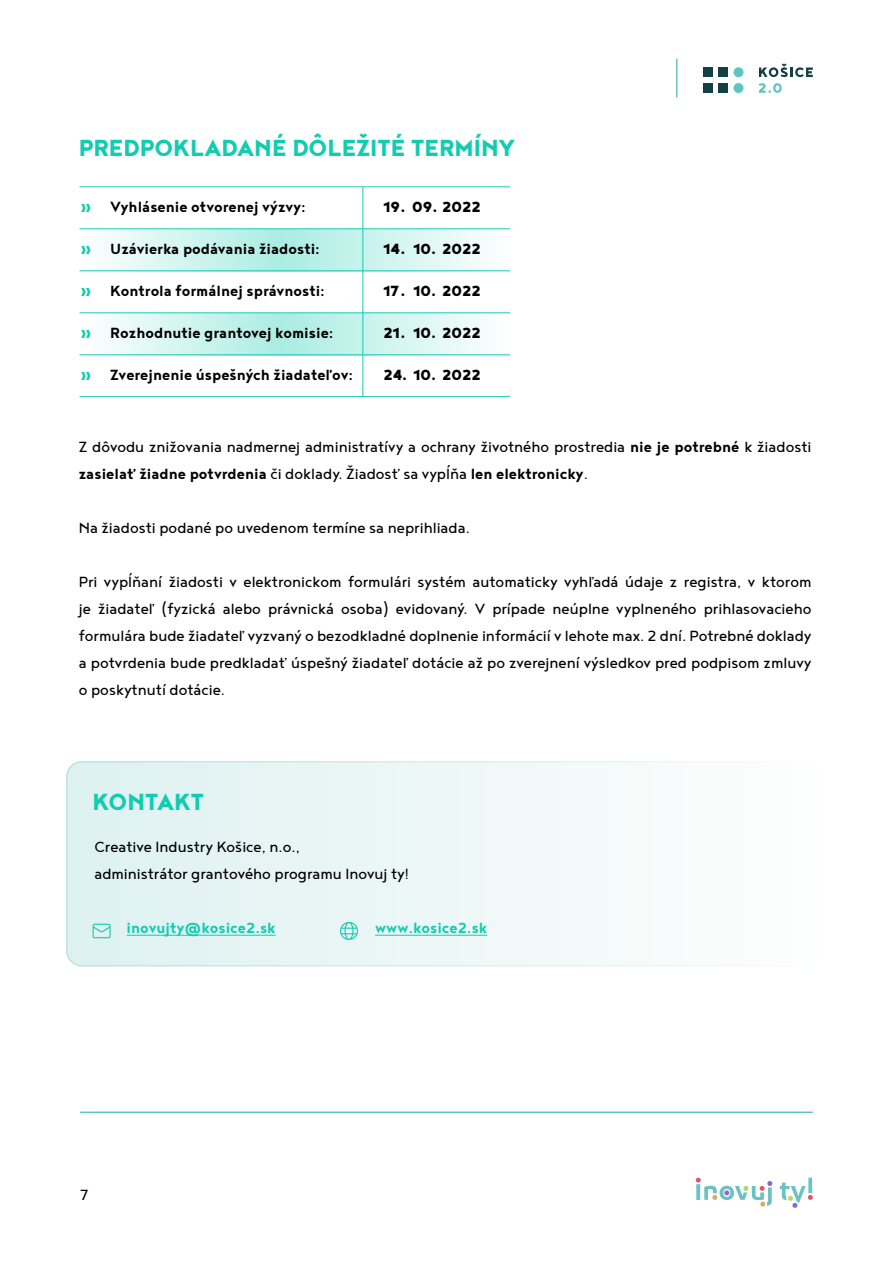
<style>
.page{position:relative;width:893px;height:1263px;background:#fff}
.page>*{position:absolute;margin:0;border:0;box-sizing:border-box;transform-origin:0 0}
.t1{font:800 28.5px "Noyh Geometric";color:#12ccb0}
.t2{font:18px/27px "Noyh Geometric";color:#000}
.t3{font:700 18px "Noyh Geometric";color:#000}
.t4{font:900 18px "Noyh Geometric";color:#000}
.t5{font:700 18px "Noyh Geometric";color:#12ccb0}
.s1{font-weight:800;font-size:19.5px;color:#12ccb0}
.s2{font-weight:700}
</style>
<div class="page">
<svg style="left:696px;top:1178px;width:76px;height:28px"></svg>
<svg style="left:780px;top:1178px;width:33px;height:30px"></svg>
<hr style="left:80px;top:1111px;width:733px;height:2px;background:#5dc5c4">
<hr style="left:676px;top:59px;width:1px;height:39px;background:#6bc2c2">
<div style="left:733px;top:67px;width:10px;height:10px;background:#5dc5c4;border-radius:50%"></div>
<div style="left:733px;top:83px;width:10px;height:10px;background:#5dc5c4;border-radius:50%"></div>
<div style="left:718px;top:68px;width:10px;height:9px;background:#143f45"></div>
<div style="left:703px;top:68px;width:9px;height:9px;background:#143f45"></div>
<div style="left:718px;top:83px;width:10px;height:10px;background:#143f45"></div>
<div style="left:703px;top:83px;width:9px;height:10px;background:#143f45"></div>
<svg style="left:759px;top:63px;width:54px;height:14px"></svg>
<svg style="left:759px;top:83px;width:23px;height:10px"></svg>
<svg style="left:79px;top:229px;width:431px;height:42px"></svg>
<svg style="left:79px;top:313px;width:431px;height:42px"></svg>
<div style="left:67px;top:762px;width:751px;height:204px;background:linear-gradient(to right,#ddf1f1,#fdfefd);border-radius:15px"></div>
<div style="left:66px;top:761px;width:753px;height:205px;border:2px solid #fff;border-radius:15px"></div>
<hr style="left:127px;top:935px;width:149px;height:1px;background:#12ccb0">
<hr style="left:375px;top:935px;width:112px;height:1px;background:#12ccb0">
<svg style="left:93px;top:924px;width:18px;height:14px"></svg>
<svg style="left:340px;top:922px;width:18px;height:18px"></svg>
<hr style="left:80px;top:228px;width:430px;height:1px;background:#12ccb0">
<hr style="left:80px;top:186px;width:430px;height:1px;background:#12ccb0">
<hr style="left:80px;top:270px;width:430px;height:1px;background:#12ccb0">
<hr style="left:80px;top:312px;width:430px;height:1px;background:#12ccb0">
<hr style="left:80px;top:354px;width:430px;height:1px;background:#12ccb0">
<hr style="left:80px;top:396px;width:430px;height:1px;background:#12ccb0">
<hr style="left:362px;top:187px;width:1px;height:209px;background:#12ccb0">
<h1 class="t1" style="left:79px;top:131px;width:438px">PREDPOKLADANÉ DÔLEŽITÉ TERMÍNY</h1>
<p class="t3" style="left:80px;top:197px;width:227px"><span class="s1">»</span> Vyhlásenie otvorenej výzvy:</p>
<p class="t4" style="left:383px;top:196px;width:99px">19. 09. 2022</p>
<p class="t3" style="left:80px;top:239px;width:241px"><span class="s1">»</span> Uzávierka podávania žiadosti:</p>
<p class="t4" style="left:383px;top:238px;width:99px">14. 10. 2022</p>
<p class="t3" style="left:80px;top:281px;width:246px"><span class="s1">»</span> Kontrola formálnej správnosti:</p>
<p class="t4" style="left:383px;top:280px;width:99px">17. 10. 2022</p>
<p class="t3" style="left:80px;top:323px;width:255px"><span class="s1">»</span> Rozhodnutie grantovej komisie:</p>
<p class="t4" style="left:383px;top:322px;width:99px">21. 10. 2022</p>
<p class="t3" style="left:80px;top:365px;width:274px"><span class="s1">»</span> Zverejnenie úspešných žiadateľov:</p>
<p class="t4" style="left:383px;top:364px;width:99px">24. 10. 2022</p>
<p class="t2" style="left:79px;top:432px;width:734px">Z dôvodu znižovania nadmernej administratívy a ochrany životného prostredia <span class="s2">nie je potrebné</span> k žiadosti <span class="s2">zasielať žiadne potvrdenia</span> či doklady. Žiadosť sa vypĺňa <span class="s2">len elektronicky</span>.</p>
<p class="t2" style="left:79px;top:513px;width:393px">Na žiadosti podané po uvedenom termíne sa neprihliada.</p>
<p class="t2" style="left:79px;top:567px;width:734px;text-align:justify">Pri vypĺňaní žiadosti v elektronickom formulári systém automaticky vyhľadá údaje z registra, v ktorom je žiadateľ (fyzická alebo právnická osoba) evidovaný. V prípade neúplne vyplneného prihlasovacieho formulára bude žiadateľ vyzvaný o bezodkladné doplnenie informácií v lehote max. 2 dní. Potrebné doklady a potvrdenia bude predkladať úspešný žiadateľ dotácie až po zverejnení výsledkov pred podpisom zmluvy o poskytnutí dotácie.</p>
<h1 class="t1" style="left:93px;top:785px;width:113px">KONTAKT</h1>
<p class="t2" style="left:94px;top:833px;width:316px">Creative Industry Košice, n.o.,<br>administrátor grantového programu Inovuj ty!</p>
<p class="t5" style="left:127px;top:918px;width:150px">inovujty@kosice2.sk</p>
<p class="t5" style="left:375px;top:918px;width:114px">www.kosice2.sk</p>
<p class="t2" style="left:80px;top:1181px;width:10px">7</p>
</div>
